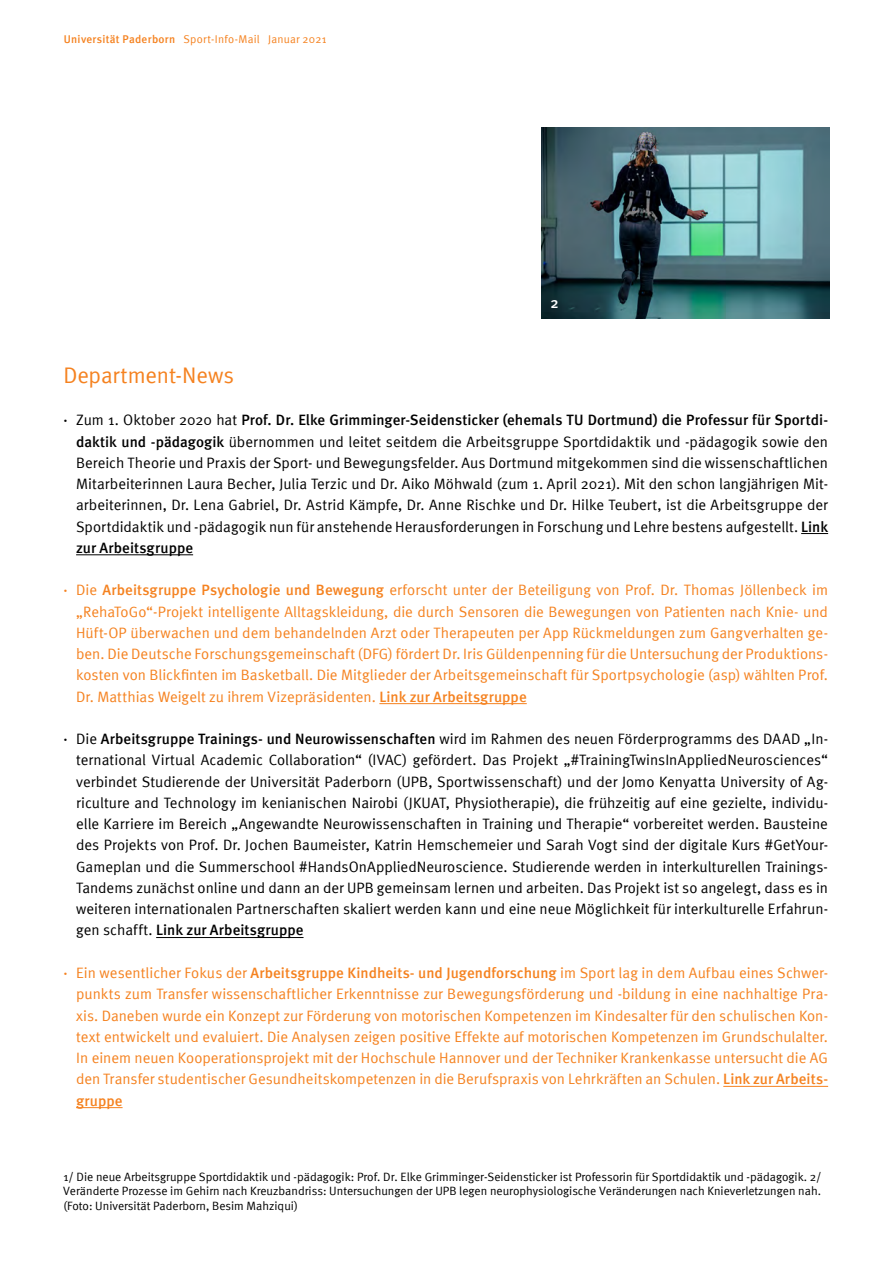
<style>
.page{position:relative;width:893px;height:1263px;background:#fff}
.page>*{position:absolute;margin:0;border:0;box-sizing:border-box;transform-origin:0 0}
.t1{font:22.5px "Meta Normal";letter-spacing:-.005em;color:#f58220}
.t2{font:15px/21.3px "Meta Normal";color:#000;text-align:justify}
.t3{font:15px/21.3px "Meta Normal";color:#f58220;text-align:justify}
.t4{font:500 15px "Meta";letter-spacing:.005em;color:#000}
.t5{font:500 15px "Meta";letter-spacing:.005em;color:#f58220}
.t6{font:500 15px "Meta";color:#fff}
.t7{font:12px/14.4px "Meta Normal";color:#000;text-align:justify}
.t8{font:11.25px "Meta Normal";letter-spacing:.02em;color:#f58220}
.s1{font-family:"Meta";font-weight:500}
.s2{font-family:"Meta Normal";font-weight:400}
</style>
<div class="page">
<svg style="left:801px;top:533px;width:27px;height:1px"></svg>
<hr style="left:76px;top:554px;width:117px;height:1px;background:#000">
<hr style="left:379px;top:703px;width:148px;height:1px;background:#f58220">
<hr style="left:156px;top:937px;width:148px;height:1px;background:#000">
<hr style="left:723px;top:1086px;width:105px;height:1px;background:#f58220">
<hr style="left:76px;top:1107px;width:47px;height:1px;background:#f58220">
<img style="left:541px;top:128px;width:288px;height:191px">
<p class="t8" style="left:64px;top:32px;width:264px"><span class="s1">Universität Paderborn</span> Sport-Info-Mail Januar 2021</p>
<p class="t6" style="left:550px;top:295px;width:10px">2</p>
<h1 class="t1" style="left:63px;top:362px;width:172px">Department-News</h1>
<p class="t4" style="left:63px;top:411px;width:766px">· <span class="s2">Zum 1. Oktober 2020 hat</span> Prof. Dr. Elke Grimminger-Seidensticker (ehemals TU Dortmund) die Professur für Sportdi-</p>
<p class="t2" style="left:76px;top:430px;width:753px"><span class="s1">daktik und -pädagogik</span> übernommen und leitet seitdem die Arbeitsgruppe Sportdidaktik und -pädagogik sowie den Bereich Theorie und Praxis der Sport- und Bewegungsfelder. Aus Dortmund mitgekommen sind die wissenschaftlichen Mitarbeiterinnen Laura Becher, Julia Terzic und Dr. Aiko Möhwald (zum 1. April 2021). Mit den schon langjährigen Mit&shy;arbeiterinnen, Dr. Lena Gabriel, Dr. Astrid Kämpfe, Dr. Anne Rischke und Dr. Hilke Teubert, ist die Arbeitsgruppe der Sportdidaktik und -pädagogik nun für anstehende Herausforderungen in Forschung und Lehre bestens aufgestellt. <span class="s1">Link</span></p>
<p class="t4" style="left:76px;top:539px;width:119px">zur Arbeitsgruppe</p>
<p class="t3" style="left:76px;top:579px;width:754px;text-indent:-13px"><span class="s1">·</span> Die <span class="s1">Arbeitsgruppe Psychologie und Bewegung</span> erforscht unter der Beteiligung von Prof. Dr. Thomas Jöllenbeck im „RehaToGo“-Projekt intelligente Alltagskleidung, die durch Sensoren die Bewegungen von Patienten nach Knie- und Hüft-OP überwachen und dem behandelnden Arzt oder Therapeuten per App Rückmeldungen zum Gangverhalten ge&shy;ben. Die Deutsche Forschungsgemeinschaft (DFG) fördert Dr. Iris Güldenpenning für die Untersuchung der Produktions&shy;kosten von Blickfinten im Basketball. Die Mitglieder der Arbeitsgemeinschaft für Sportpsychologie (asp) wählten Prof.<br>Dr. Matthias Weigelt zu ihrem Vizepräsidenten. <span class="s1">Link zur Arbeitsgruppe</span></p>
<p class="t2" style="left:76px;top:728px;width:753px;text-indent:-13px"><span class="s1">·</span> Die <span class="s1">Arbeitsgruppe Trainings- und Neurowissenschaften</span> wird im Rahmen des neuen Förderprogramms des DAAD „In&shy;ternational Virtual Academic Collaboration“ (IVAC) gefördert. Das Projekt „#TrainingTwinsInAppliedNeurosciences“ verbindet Studierende der Universität Paderborn (UPB, Sportwissenschaft) und der Jomo Kenyatta University of Ag&shy;riculture and Technology im kenianischen Nairobi (JKUAT, Physiotherapie), die frühzeitig auf eine gezielte, individu&shy;elle Karriere im Bereich „Angewandte Neurowissenschaften in Training und Therapie“ vorbereitet werden. Bausteine des Projekts von Prof. Dr. Jochen Baumeister, Katrin Hemschemeier und Sarah Vogt sind der digitale Kurs #GetYour-Gameplan und die Summerschool #HandsOnAppliedNeuroscience. Studierende werden in interkulturellen Trainings-Tandems zunächst online und dann an der UPB gemeinsam lernen und arbeiten. Das Projekt ist so angelegt, dass es in weiteren internationalen Partnerschaften skaliert werden kann und eine neue Möglichkeit für interkulturelle Erfahrun-</p>
<p class="t4" style="left:76px;top:921px;width:229px"><span class="s2">gen schafft.</span> Link zur Arbeitsgruppe</p>
<p class="t3" style="left:76px;top:962px;width:753px;text-indent:-13px"><span class="s1">·</span> Ein wesentlicher Fokus der <span class="s1">Arbeitsgruppe Kindheits- und Jugendforschung</span> im Sport lag in dem Aufbau eines Schwer&shy;punkts zum Transfer wissenschaftlicher Erkenntnisse zur Bewegungsförderung und -bildung in eine nachhaltige Pra&shy;xis. Daneben wurde ein Konzept zur Förderung von motorischen Kompetenzen im Kindesalter für den schulischen Kon&shy;text entwickelt und evaluiert. Die Analysen zeigen positive Effekte auf motorischen Kompetenzen im Grundschulalter.<br>In einem neuen Kooperationsprojekt mit der Hochschule Hannover und der Techniker Krankenkasse untersucht die AG den Transfer studentischer Gesundheitskompetenzen in die Berufspraxis von Lehrkräften an Schulen. <span class="s1">Link zur Arbeits-</span></p>
<p class="t5" style="left:76px;top:1092px;width:48px">gruppe</p>
<p class="t7" style="left:63px;top:1169px;width:760px">1/ Die neue Arbeitsgruppe Sportdidaktik und -pädagogik: Prof. Dr. Elke Grimminger-Seidensticker ist Professorin für Sportdidaktik und -pädagogik. 2/ Veränderte Prozesse im Gehirn nach Kreuzbandriss: Untersuchungen der UPB legen neurophysiologische Veränderungen nach Knieverletzungen nah. (Foto: Universität Paderborn, Besim Mahziqui)</p>
</div>
